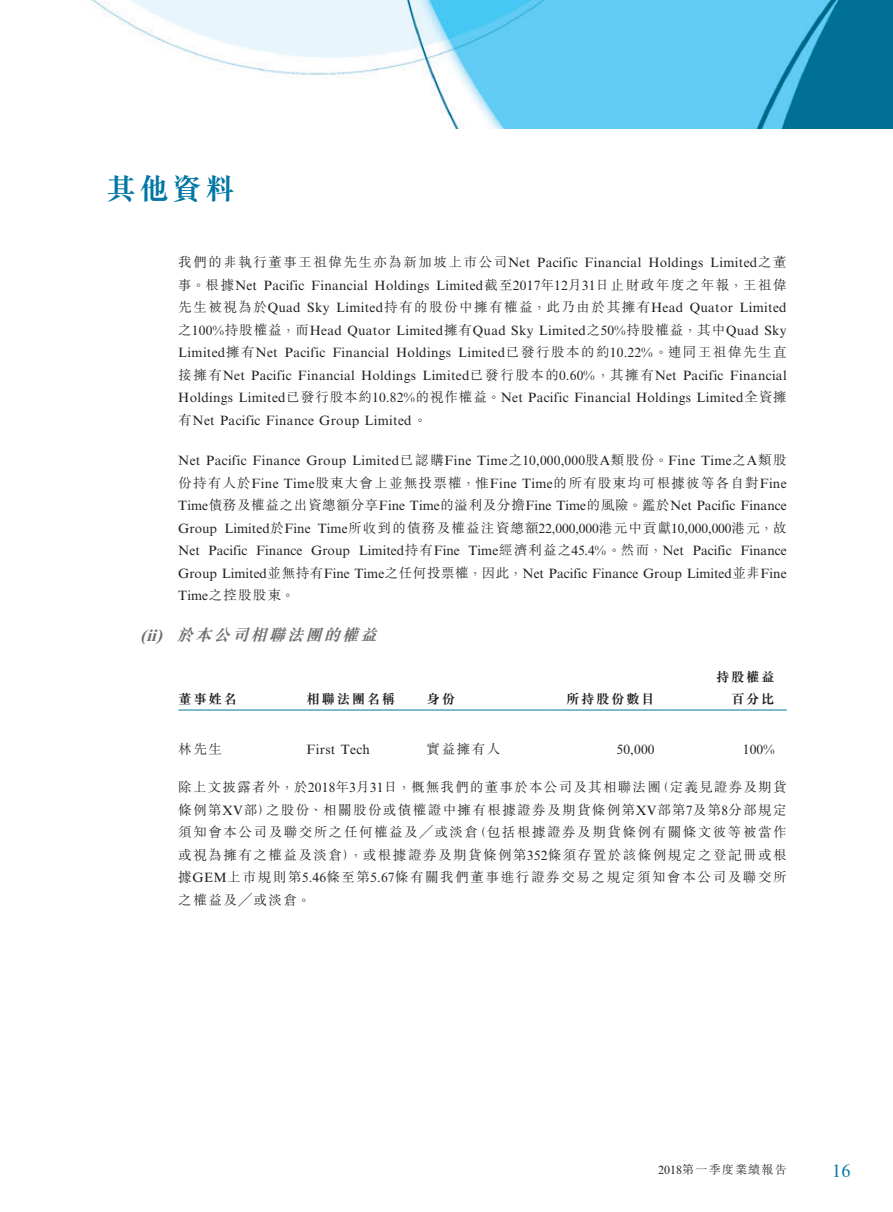
<style>
.page{position:relative;width:893px;height:1212px;background:#fff}
.page>*{position:absolute;margin:0;border:0;box-sizing:border-box;transform-origin:0 0}
.t1{font:700 30px "M Sung HK";color:#0076a3}
.t2{font:18px "Times New Roman MT Std";color:#0076a3}
._05_____H3{font:italic 700 16.5px "M Sung HK";color:#6c6d70}
._13_____P4{font:13.5px/22.5px "Times New Roman MT Std";letter-spacing:.01em;color:#231f20;text-align:justify}
._13_____P4-2{font:300 13.5px/22.5px "M Sung HK";letter-spacing:.12em;color:#231f20;text-align:justify}
._12___P2{font:700 13.5px/22.5px "M Sung HK";letter-spacing:.11em;color:#231f20;text-align:right}
._12___P2-2{font:13.5px "Times New Roman MT Std";letter-spacing:.02em;color:#231f20}
._12___P2-3{font:300 13.5px "M Sung HK";letter-spacing:.115em;color:#231f20}
.t3{font:300 12px "M Sung HK";letter-spacing:.1em;color:#231f20}
.s1{font-family:"M Sung HK";font-weight:300}
.s2{font-family:"Times New Roman MT Std"}
.s3{font-family:"Times New Roman MT Std";font-weight:400}
</style>
<div class="page">
<img style="left:91px;top:0;width:802px;height:129px">
<hr style="left:178px;top:710px;width:129px;height:1px;background:#0076a3">
<hr style="left:307px;top:710px;width:120px;height:1px;background:#0076a3">
<hr style="left:427px;top:710px;width:120px;height:1px;background:#0076a3">
<hr style="left:547px;top:710px;width:120px;height:1px;background:#0076a3">
<hr style="left:667px;top:710px;width:120px;height:1px;background:#0076a3">
<h1 class="t1" style="left:106px;top:168px;width:130px">其他資料</h1>
<p class="_13_____P4" style="left:178px;top:251px;width:610px"><span class="s1">我們的非執行董事王祖偉先生亦為新加坡上市公司</span>Net Pacific Financial Holdings Limited<span class="s1">之董事。根據</span>Net Pacific Financial Holdings Limited<span class="s1">截至</span>2017<span class="s1">年</span>12<span class="s1">月</span>31<span class="s1">日止財政年度之年報，王祖偉先生被視為於</span>Quad Sky Limited<span class="s1">持有的股份中擁有權益，此乃由於其擁有</span>Head Quator Limited<span class="s1">之</span>100%<span class="s1">持股權益，而</span>Head Quator Limited<span class="s1">擁有</span>Quad Sky Limited<span class="s1">之</span>50%<span class="s1">持股權益，其中</span>Quad Sky Limited<span class="s1">擁有</span>Net Pacific Financial Holdings Limited<span class="s1">已發行股本的約</span>10.22%<span class="s1">。連同王祖偉先生直接擁有</span>Net Pacific Financial Holdings Limited<span class="s1">已發行股本的</span>0.60%<span class="s1">，其擁有</span>Net Pacific Financial Holdings Limited<span class="s1">已發行股本約</span>10.82%<span class="s1">的視作權益。</span>Net Pacific Financial Holdings Limited<span class="s1">全資擁有</span>Net Pacific Finance Group Limited<span class="s1">。</span></p>
<p class="_13_____P4" style="left:178px;top:449px;width:610px">Net Pacific Finance Group Limited<span class="s1">已認購</span>Fine Time<span class="s1">之</span>10,000,000<span class="s1">股</span>A<span class="s1">類股份。</span>Fine Time<span class="s1">之</span>A<span class="s1">類股份持有人於</span>Fine Time<span class="s1">股東大會上並無投票權，惟</span>Fine Time<span class="s1">的所有股東均可根據彼等各自對</span>Fine Time<span class="s1">債務及權益之出資總額分享</span>Fine Time<span class="s1">的溢利及分擔</span>Fine Time<span class="s1">的風險。鑑於</span>Net Pacific Finance Group Limited<span class="s1">於</span>Fine Time<span class="s1">所收到的債務及權益注資總額</span>22,000,000<span class="s1">港元中貢獻</span>10,000,000<span class="s1">港元，故</span>Net Pacific Finance Group Limited<span class="s1">持有</span>Fine Time<span class="s1">經濟利益之</span>45.4%<span class="s1">。然而，</span>Net Pacific Finance Group Limited<span class="s1">並無持有</span>Fine Time<span class="s1">之任何投票權，因此，</span>Net Pacific Finance Group Limited<span class="s1">並非</span>Fine Time<span class="s1">之控股股東。</span></p>
<p class="_05_____H3" style="left:141px;top:623px;width:243px"><span class="s2">(ii)</span> 於本公司相聯法團的權益</p>
<p class="_12___P2" style="left:178px;top:687px;width:60px">董事姓名</p>
<p class="_12___P2" style="left:307px;top:687px;width:90px">相聯法團名稱</p>
<p class="_12___P2" style="left:427px;top:687px;width:30px">身份</p>
<p class="_12___P2" style="left:566px;top:687px;width:90px">所持股份數目</p>
<p class="_12___P2" style="left:716px;top:665px;width:60px">持股權益百分比</p>
<p class="_12___P2-3" style="left:178px;top:739px;width:45px">林先生</p>
<p class="_12___P2-2" style="left:307px;top:741px;width:65px">First Tech</p>
<p class="_12___P2-3" style="left:427px;top:739px;width:75px">實益擁有人</p>
<p class="_12___P2-2" style="left:616px;top:741px;width:40px">50,000</p>
<p class="_12___P2-2" style="left:743px;top:741px;width:33px">100%</p>
<p class="_13_____P4-2" style="left:178px;top:776px;width:610px">除上文披露者外，於<span class="s3">2018</span>年<span class="s3">3</span>月<span class="s3">31</span>日，概無我們的董事於本公司及其相聯法團（定義見證券及期貨條例第<span class="s3">XV</span>部）之股份、相關股份或債權證中擁有根據證券及期貨條例第<span class="s3">XV</span>部第<span class="s3">7</span>及第<span class="s3">8</span>分部規定須知會本公司及聯交所之任何權益及╱或淡倉（包括根據證券及期貨條例有關條文彼等被當作或視為擁有之權益及淡倉），或根據證券及期貨條例第<span class="s3">352</span>條須存置於該條例規定之登記冊或根據<span class="s3">GEM</span>上市規則第<span class="s3">5.46</span>條至第<span class="s3">5.67</span>條有關我們董事進行證券交易之規定須知會本公司及聯交所之權益及╱或淡倉。</p>
<p class="t3" style="left:658px;top:1161px;width:130px"><span class="s3">2018</span>第一季度業績報告</p>
<h2 class="t2" style="left:832px;top:1160px;width:20px">16</h2>
</div>
